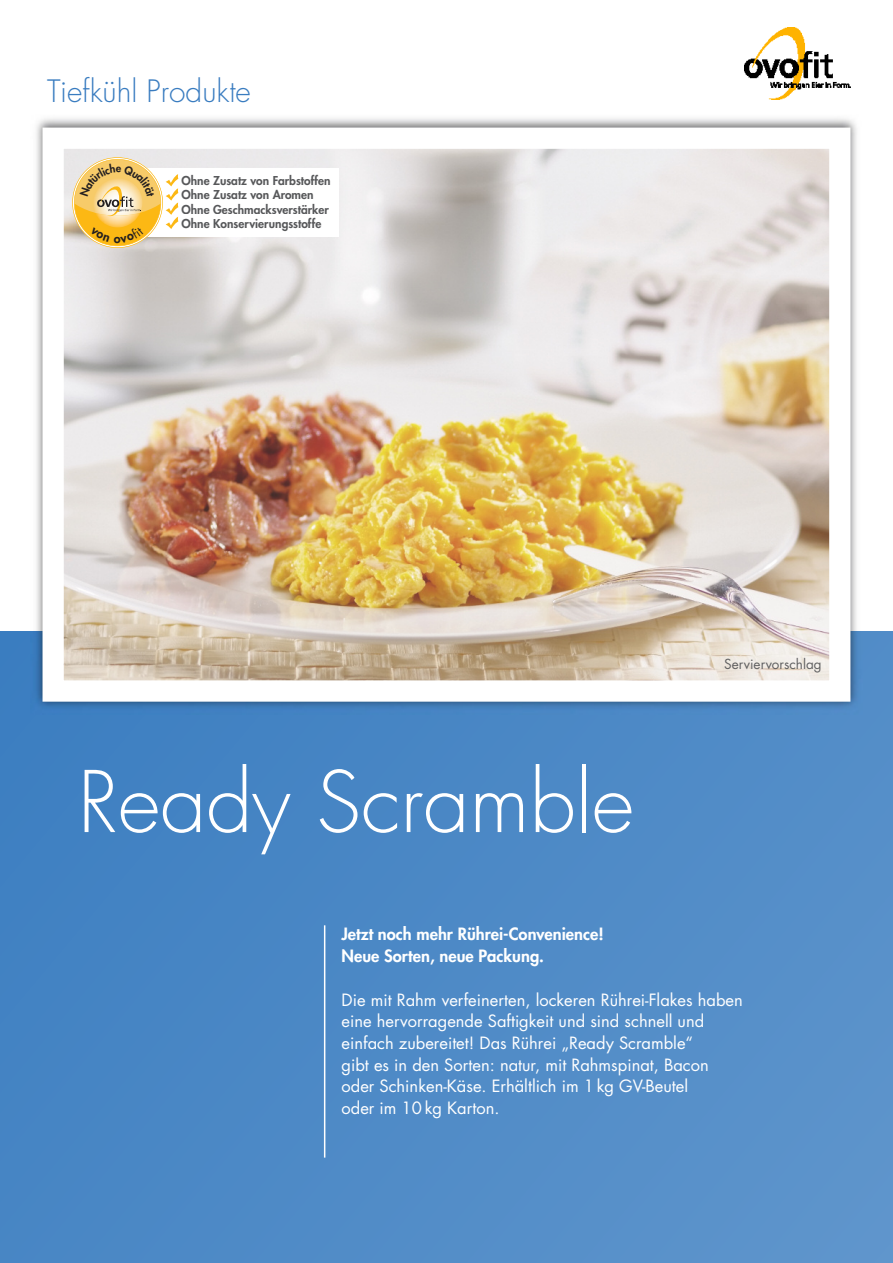
<style>
.page{position:relative;width:893px;height:1263px;background:#fff}
.page>*{position:absolute;margin:0;border:0;box-sizing:border-box;transform-origin:0 0}
.t1{font:300 82.5px "Futura";color:#fff}
.t2{font:300 30px "Futura";color:#397cc0}
.t3{font:16.5px/21.6px "Futura";color:#fff}
.t4{font:800 16.5px/22.5px "Futura";color:#fff}
.t5{font:13.5px "Futura";color:#606061}
.t6{font:800 11.85px/14.2px "Futura";color:#57585a}
</style>
<div class="page">
<div style="left:0;top:631px;width:893px;height:632px;background:linear-gradient(to right,#4282c2,#5a92ca)"></div>
<img style="left:30px;top:118px;width:833px;height:597px">
<img style="left:65px;top:150px;width:763px;height:530px">
<hr style="left:324px;top:925px;width:1px;height:232px;background:#fff">
<img style="left:744px;top:28px;width:106px;height:72px">
<div style="left:116px;top:168px;width:222px;height:69px;background:#fff"></div>
<svg style="left:72px;top:157px;width:106px;height:91px"></svg>
<p class="t2" style="left:47px;top:77px;width:205px">Tiefkühl Produkte</p>
<p class="t6" style="left:182px;top:174px;width:151px">Ohne Zusatz von Farbstoffen<br>Ohne Zusatz von Aromen<br>Ohne Geschmacksverstärker<br>Ohne Konservierungsstoffe</p>
<p class="t1" style="left:78px;top:764px;width:558px">Ready Scramble</p>
<p class="t5" style="left:724px;top:658px;width:99px">Serviervorschlag</p>
<p class="t4" style="left:342px;top:923px;width:264px">Jetzt noch mehr Rührei-Convenience!<br>Neue Sorten, neue Packung.</p>
<p class="t3" style="left:342px;top:990px;width:403px">Die mit Rahm verfeinerten, lockeren Rührei-Flakes haben eine hervorragende Saftigkeit und sind schnell und einfach zubereitet! Das Rührei „Ready Scramble“<br>gibt es in den Sorten: natur, mit Rahmspinat, Bacon oder Schinken-Käse. Erhältlich im 1 kg GV-Beutel<br>oder im 10 kg Karton.</p>
</div>
